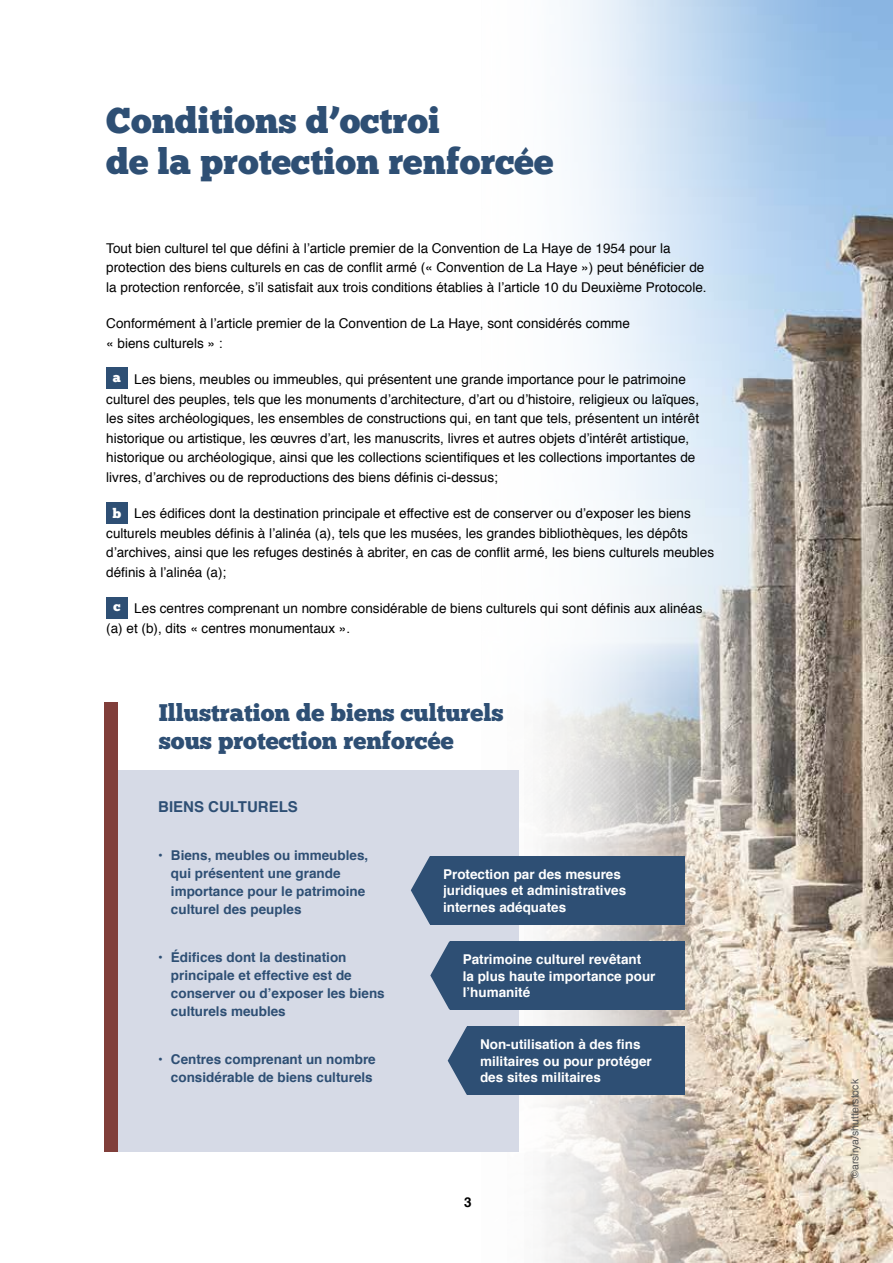
<style>
.page{position:relative;width:893px;height:1263px;background:#fff}
.page>*{position:absolute;margin:0;border:0;box-sizing:border-box;transform-origin:0 0}
.t1{font:36px/40.5px "Chunk Five";color:#2e4f74}
.t2{font:24px/28.8px "Chunk Five";color:#2e4f74}
.t3{font:700 15px "Helvetica";color:#2e4f74}
.t4{font:13.5px/19.5px "Helvetica";color:#000}
.t5{font:700 13.5px/18px "Helvetica";color:#2e4f74}
.t6{font:700 13.5px/16.5px "Helvetica";color:#fff}
.t7{font:700 13.5px "Helvetica";color:#000}
.t8{font:10.5px "Helvetica";color:#575756}
.s1{font-family:"Chunk Five";color:#fff}
</style>
<div class="page">
<img style="left:457px;top:0;width:436px;height:1263px">
<div style="left:106px;top:367px;width:22px;height:22px;background:#2e4f74"></div>
<div style="left:106px;top:502px;width:22px;height:21px;background:#2e4f74"></div>
<div style="left:106px;top:597px;width:22px;height:21px;background:#2e4f74"></div>
<div style="left:117px;top:770px;width:402px;height:381px;background:#d6dae6"></div>
<div style="left:104px;top:702px;width:13px;height:449px;background:#803e3a"></div>
<div style="left:430px;top:856px;width:255px;height:68px;background:#2e4f74"></div>
<svg style="left:411px;top:856px;width:19px;height:68px"></svg>
<div style="left:450px;top:941px;width:235px;height:68px;background:#2e4f74"></div>
<svg style="left:430px;top:941px;width:20px;height:68px"></svg>
<div style="left:467px;top:1027px;width:218px;height:68px;background:#2e4f74"></div>
<svg style="left:448px;top:1027px;width:19px;height:68px"></svg>
<h1 class="t1" style="left:106px;top:101px;width:449px">Conditions d’octroi<br>de la protection renforcée</h1>
<p class="t4" style="left:106px;top:239px;width:602px">Tout bien culturel tel que défini à l’article premier de la Convention de La Haye de 1954 pour la protection des biens culturels en cas de conflit armé (« Convention de La Haye ») peut bénéficier de la protection renforcée, s’il satisfait aux trois conditions établies à l’article 10 du Deuxième Protocole.</p>
<p class="t4" style="left:106px;top:314px;width:525px">Conformément à l’article premier de la Convention de La Haye, sont considérés comme « biens culturels » :</p>
<p class="t4" style="left:106px;top:370px;width:594px;text-indent:7px"><sup>a</sup> Les biens, meubles ou immeubles, qui présentent une grande importance pour le patrimoine culturel des peuples, tels que les monuments d’architecture, d’art ou d’histoire, religieux ou laïques, les sites archéologiques, les ensembles de constructions qui, en tant que tels, présentent un intérêt historique ou artistique, les œuvres d’art, les manuscrits, livres et autres objets d’intérêt artistique, historique ou archéologique, ainsi que les collections scientifiques et les collections importantes de livres, d’archives ou de reproductions des biens définis ci-dessus;</p>
<p class="t4" style="left:106px;top:504px;width:609px;text-indent:6px"><span class="s1">b</span> Les édifices dont la destination principale et effective est de conserver ou d’exposer les biens culturels meubles définis à l’alinéa (a), tels que les musées, les grandes bibliothèques, les dépôts d’archives, ainsi que les refuges destinés à abriter, en cas de conflit armé, les biens culturels meubles définis à l’alinéa (a);</p>
<p class="t4" style="left:106px;top:599px;width:598px;text-indent:7px"><span class="s1">c</span> Les centres comprenant un nombre considérable de biens culturels qui sont définis aux alinéas (a) et (b), dits « centres monumentaux ».</p>
<h2 class="t2" style="left:159px;top:698px;width:346px">Illustration de biens culturels sous protection renforcée</h2>
<p class="t3" style="left:158px;top:795px;width:141px">BIENS CULTURELS</p>
<p class="t5" style="left:171px;top:846px;width:199px;text-indent:-13px">• Biens, meubles ou immeubles, qui présentent une grande importance pour le patrimoine culturel des peuples</p>
<p class="t5" style="left:171px;top:948px;width:215px;text-indent:-13px">• Édifices dont la destination principale et effective est de conserver ou d’exposer les biens culturels meubles</p>
<p class="t5" style="left:158px;top:1050px;width:219px;text-align:right">• Centres comprenant un nombre considérable de biens culturels</p>
<p class="t6" style="left:443px;top:866px;width:185px">Protection par des mesures juridiques et administratives internes adéquates</p>
<p class="t6" style="left:463px;top:951px;width:194px">Patrimoine culturel revêtant la plus haute importance pour l’humanité</p>
<p class="t6" style="left:480px;top:1036px;width:173px">Non-utilisation à des fins militaires ou pour protéger des sites militaires</p>
<p class="t7" style="left:464px;top:1191px;width:9px">3</p>
<p class="t8" style="left:846px;top:1178px;width:100px;rotate:-90deg">©arsirya/shutterstock</p>
</div>
